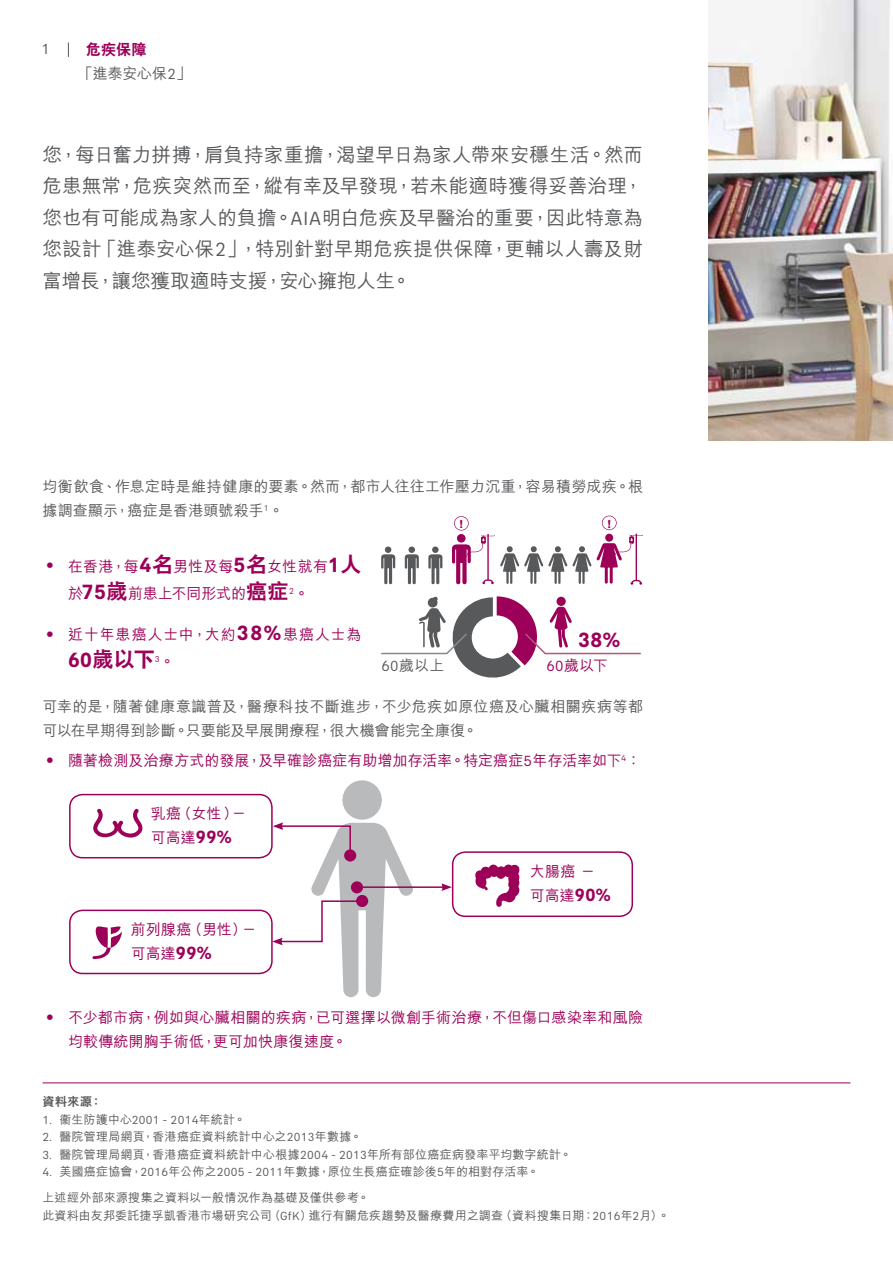
<style>
.page{position:relative;width:893px;height:1263px;background:#fff}
.page>*{position:absolute;margin:0;border:0;box-sizing:border-box;transform-origin:0 0}
.t1{font:800 21px "C Hei 2 HK";color:#9c0058}
.t2{font:700 21px "AIA Everest";color:#9c0058}
.t3{font:500 19.5px/31.5px "M Hei HK";letter-spacing:.005em;color:#58595b;text-align:justify}
.t4{font:500 15px/24px "M Hei HK";letter-spacing:.01em;color:#9c0058}
.t5{font:500 15px/24px "M Hei HK";letter-spacing:.015em;color:#58595b}
.t6{font:500 15px "M Hei HK";letter-spacing:.065em;color:#9c0058}
.t7{font:800 15px "C Hei 2 HK";color:#9c0058}
.t8{font:15px "AIA Everest";color:#58595b}
.t9{font:500 12px/25.7px "M Hei HK";letter-spacing:.015em;color:#58595b}
.t10{font:12px "AIA Everest";letter-spacing:.025em;color:#58595b}
.t11{font:800 12px "C Hei 2 HK";color:#58595b}
.t12{font:800 11.1px "M Hei HK";color:#9c0058}
.t13{font:8.7px "AIA Everest";color:#9c0058}
.s1{font-family:"AIA Everest";font-weight:400}
.s2{font-family:"AIA Everest";font-weight:700;font-size:21px}
.s3{font-family:"C Hei 2 HK";font-weight:800;font-size:21px}
.s4{font-family:"M Hei HK";font-weight:500;font-size:15px}
.s5{font-family:"AIA Everest";font-weight:700}
.s6{font-family:"AIA Everest";font-weight:700;font-size:18px}
.s7{font-family:"M Hei HK";font-weight:500}
</style>
<div class="page">
<img style="left:708px;top:0;width:185px;height:440px">
<hr style="left:43px;top:1082px;width:807px;height:1px;background:#9c0058">
<div style="left:342px;top:780px;width:40px;height:40px;background:#b8babc;border-radius:50%"></div>
<svg style="left:92px;top:926px;width:30px;height:33px"></svg>
<svg style="left:475px;top:864px;width:45px;height:43px"></svg>
<svg style="left:93px;top:809px;width:50px;height:28px"></svg>
<div style="left:69px;top:909px;width:204px;height:65px;border:2px solid #9c0058;border-radius:13px"></div>
<div style="left:69px;top:794px;width:204px;height:64px;border:2px solid #9c0058;border-radius:13px"></div>
<svg style="left:272px;top:822px;width:141px;height:175px"></svg>
<hr style="left:362px;top:886px;width:82px;height:2px;background:#9c0058">
<svg style="left:441px;top:883px;width:11px;height:8px"></svg>
<div style="left:452px;top:851px;width:181px;height:66px;border:2px solid #9c0058;border-radius:13px"></div>
<svg style="left:428px;top:546px;width:14px;height:38px"></svg>
<svg style="left:405px;top:546px;width:14px;height:38px"></svg>
<svg style="left:381px;top:546px;width:14px;height:38px"></svg>
<svg style="left:452px;top:516px;width:191px;height:69px"></svg>
<svg style="left:381px;top:596px;width:260px;height:82px"></svg>
<svg style="left:68px;top:43px;width:1px;height:14px"></svg>
<p class="t8" style="left:41px;top:40px;width:10px">1</p>
<p class="t7" style="left:86px;top:42px;width:62px">危疾保障</p>
<p class="t5" style="left:78px;top:61px;width:115px">「進泰安心保<span class="s1">2</span>」</p>
<h2 class="t3" style="left:43px;top:137px;width:602px">您，每日奮力拼搏，肩負持家重擔，渴望早日為家人帶來安穩生活。然而危患無常，危疾突然而至，縱有幸及早發現，若未能適時獲得妥善治理，您也有可能成為家人的負擔。<span class="s1">AIA</span>明白危疾及早醫治的重要，因此特意為您設計「進泰安心保<span class="s1">2</span>」，特別針對早期危疾提供保障，更輔以人壽及財富增長，讓您獲取適時支援，安心擁抱人生。</h2>
<p class="t5" style="left:43px;top:473px;width:602px">均衡飲食、作息定時是維持健康的要素。然而，都市人往往工作壓力沉重，容易積勞成疾。根據調查顯示，癌症是香港頭號殺手<sup>1</sup>。</p>
<p class="t4" style="left:68px;top:552px;width:295px;line-height:27px;text-indent:-26px">• 在香港，每<span class="s2">4</span><span class="s3">名</span>男性及每<span class="s2">5</span><span class="s3">名</span>女性就有<span class="s2">1</span><span class="s3">人</span>於<span class="s2">75</span><span class="s3">歲</span>前患上不同形式的<span class="s3">癌症</span></p>
<p class="t12" style="left:459px;top:518px;width:5px">!</p>
<p class="t12" style="left:607px;top:518px;width:5px">!</p>
<p class="t13" style="left:289px;top:586px;width:22px">2<span class="s4">。</span></p>
<p class="t6" style="left:43px;top:624px;width:320px">• 近十年患癌人士中，大約<span class="s2">38%</span>患癌人士為</p>
<h1 class="t1" style="left:68px;top:649px;width:88px"><span class="s5">60</span>歲以下</h1>
<p class="t13" style="left:155px;top:654px;width:22px">3<span class="s4">。</span></p>
<h1 class="t2" style="left:578px;top:627px;width:43px">38%</h1>
<p class="t5" style="left:381px;top:652px;width:64px"><span class="s1">60</span>歲以上</p>
<p class="t4" style="left:546px;top:652px;width:63px"><span class="s1">60</span>歲以下</p>
<p class="t5" style="left:43px;top:694px;width:602px">可幸的是，隨著健康意識普及，醫療科技不斷進步，不少危疾如原位癌及心臟相關疾病等都可以在早期得到診斷。只要能及早展開療程，很大機會能完全康復。</p>
<p class="t4" style="left:43px;top:748px;width:600px">• 隨著檢測及治療方式的發展，及早確診癌症有助增加存活率。特定癌症<span class="s1">5</span>年存活率如下<sup>4</sup>：</p>
<p class="t4" style="left:151px;top:800px;width:97px">乳癌（女性﹚－可高達<span class="s6">99%</span></p>
<p class="t4" style="left:131px;top:916px;width:127px">前列腺癌（男性）－可高達<span class="s6">99%</span></p>
<p class="t4" style="left:530px;top:859px;width:82px">大腸癌 －可高達<span class="s6">90%</span></p>
<p class="t4" style="left:68px;top:1004px;width:577px;text-indent:-26px">• 不少都市病，例如與心臟相關的疾病，已可選擇以微創手術治療，不但傷口感染率和風險均較傳統開胸手術低，更可加快康復速度。</p>
<p class="t11" style="left:43px;top:1096px;width:61px">資料來源：</p>
<p class="t10" style="left:43px;top:1113px;width:205px">1. <span class="s7">衞生防護中心</span>2001 - 2014<span class="s7">年統計。</span></p>
<p class="t9" style="left:43px;top:1123px;width:321px"><span class="s1">2.</span> 醫院管理局網頁，香港癌症資料統計中心之<span class="s1">2013</span>年數據。</p>
<p class="t9" style="left:43px;top:1140px;width:531px"><span class="s1">3.</span> 醫院管理局網頁，香港癌症資料統計中心根據<span class="s1">2004 - 2013</span>年所有部位癌症病發率平均數字統計。</p>
<p class="t9" style="left:43px;top:1158px;width:498px"><span class="s1">4.</span> 美國癌症協會，<span class="s1">2016</span>年公佈之<span class="s1">2005 - 2011</span>年數據，原位生長癌症確診後<span class="s1">5</span>年的相對存活率。上述經外部來源搜集之資料以一般情況作為基礎及僅供參考。</p>
<p class="t9" style="left:43px;top:1201px;width:629px">此資料由友邦委託捷孚凱香港市場研究公司（<span class="s1">GfK</span>）進行有關危疾趨勢及醫療費用之調查（資料搜集日期：<span class="s1">2016</span>年<span class="s1">2</span>月）。</p>
</div>
